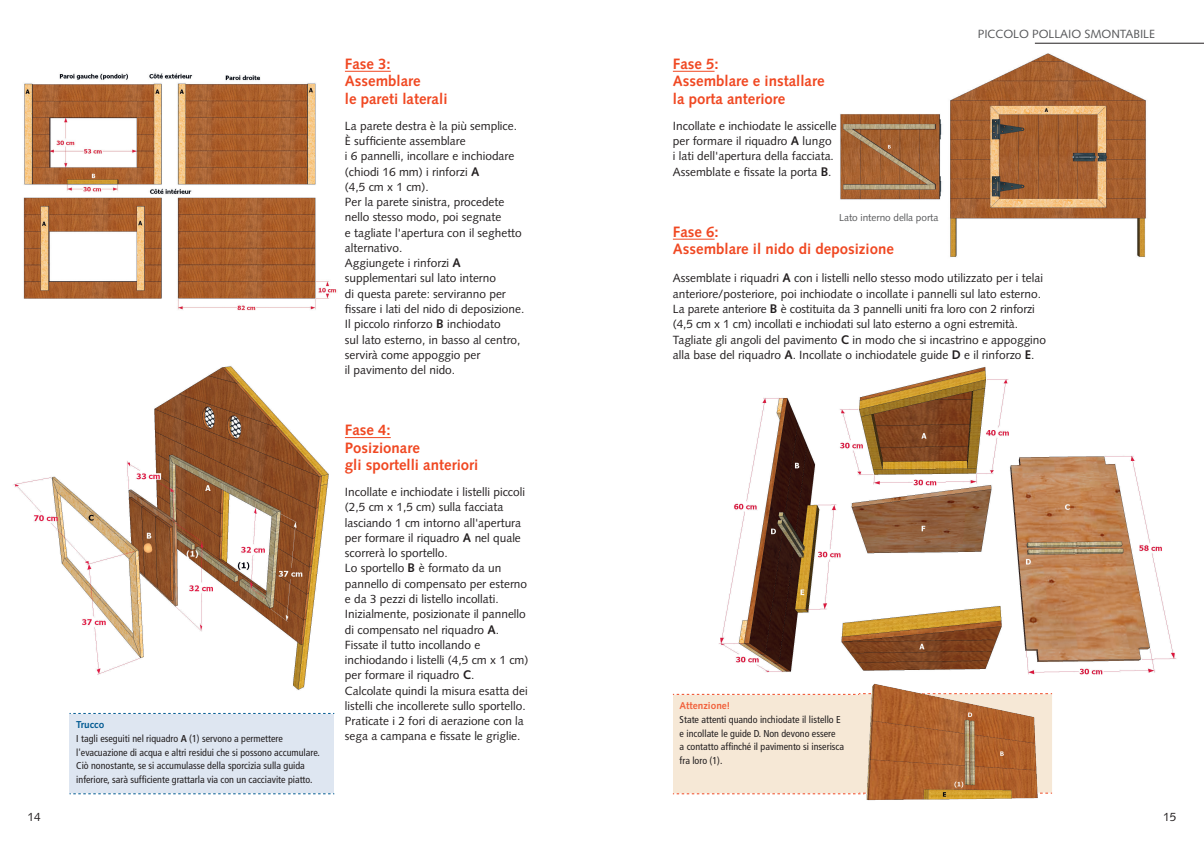
<style>
.page{position:relative;width:1204px;height:849px;background:#fff}
.page>*{position:absolute;margin:0;border:0;box-sizing:border-box;transform-origin:0 0}
.ETAPE{font:700 15px/17.5px "Syntax";color:#f04822}
.TXT_COURANT{font:11.88px/15.2px "Syntax";color:#231f20}
.TITRE_COURANT{font:11.88px "Syntax";letter-spacing:-.005em;color:#57585a}
.ENCADRE_TXT{font:condensed 10px/13.8px "Frutiger";color:#231f20}
.LEGENDE{font:10px "Syntax";letter-spacing:-.005em;color:#57585a}
.T_Encadre_rouge{font:700 10px "Syntax";color:#f1613c}
.T_Encadre{font:700 10px "Syntax";color:#015a92}
.s1{font-weight:700}
.s2{font-weight:700;font-size:12.5px}
</style>
<div class="page">
<hr style="left:1034px;top:43px;width:169px;height:1px;background:#231f20">
<img style="left:840px;top:53px;width:306px;height:204px">
<img style="left:718px;top:367px;width:459px;height:308px">
<hr style="left:672px;top:71px;width:42px;height:1px;background:#f04822">
<hr style="left:672px;top:239px;width:42px;height:1px;background:#f04822">
<img style="left:23px;top:73px;width:314px;height:238px">
<hr style="left:345px;top:71px;width:46px;height:1px;background:#f04822">
<img style="left:13px;top:366px;width:316px;height:324px">
<hr style="left:345px;top:437px;width:46px;height:1px;background:#f04822">
<div style="left:70px;top:713px;width:264px;height:80px;background:#dee6f1"></div>
<svg style="left:70px;top:713px;width:264px;height:1px"></svg>
<svg style="left:70px;top:793px;width:264px;height:1px"></svg>
<div style="left:672px;top:693px;width:379px;height:101px;background:#f6e8d6"></div>
<img style="left:858px;top:667px;width:187px;height:134px">
<p class="T_Encadre" style="left:76px;top:718px;width:29px">Trucco</p>
<p class="ENCADRE_TXT" style="left:76px;top:731px;width:245px">I tagli eseguiti nel riquadro <span class="s1">A</span> (1) servono a permettere l'evacuazione di acqua e altri residui che si possono accumulare.<br>Ciò nonostante, se si accumulasse della sporcizia sulla guida inferiore, sarà sufficiente grattarla via con un cacciavite piatto.</p>
<p class="ETAPE" style="left:345px;top:55px;width:104px">Fase 3:<br>Assemblare<br>le pareti laterali</p>
<p class="TXT_COURANT" style="left:345px;top:118px;width:174px">La parete destra è la più semplice.<br>È sufficiente assemblare<br>i 6 pannelli, incollare e inchiodare (chiodi 16 mm) i rinforzi <span class="s2">A<br></span>(4,5 cm x 1 cm).</p>
<p class="TXT_COURANT" style="left:345px;top:194px;width:178px">Per la parete sinistra, procedete nello stesso modo, poi segnate<br>e tagliate l'apertura con il seghetto alternativo.</p>
<p class="TXT_COURANT" style="left:345px;top:255px;width:181px">Aggiungete i rinforzi <span class="s2">A </span>supplementari sul lato interno<br>di questa parete: serviranno per fissare i lati del nido di deposizione.</p>
<p class="TXT_COURANT" style="left:345px;top:316px;width:177px">Il piccolo rinforzo <span class="s2">B</span> inchiodato<br>sul lato esterno, in basso al centro, servirà come appoggio per<br>il pavimento del nido.</p>
<p class="ETAPE" style="left:345px;top:421px;width:135px">Fase 4:<br>Posizionare<br>gli sportelli anteriori</p>
<p class="TXT_COURANT" style="left:345px;top:484px;width:182px">Incollate e inchiodate i listelli piccoli (2,5 cm x 1,5 cm) sulla facciata lasciando 1 cm intorno all'apertura per formare il riquadro <span class="s2">A</span> nel quale scorrerà lo sportello.</p>
<p class="TXT_COURANT" style="left:345px;top:560px;width:184px">Lo sportello <span class="s2">B</span> è formato da un pannello di compensato per esterno e da 3 pezzi di listello incollati.<br>Inizialmente, posizionate il pannello di compensato nel riquadro <span class="s2">A</span>.</p>
<p class="TXT_COURANT" style="left:345px;top:637px;width:185px">Fissate il tutto incollando e inchiodando i listelli (4,5 cm x 1 cm) per formare il riquadro <span class="s2">C</span>.</p>
<p class="TXT_COURANT" style="left:345px;top:682px;width:184px">Calcolate quindi la misura esatta dei listelli che incollerete sullo sportello.</p>
<p class="TXT_COURANT" style="left:345px;top:713px;width:180px">Praticate i 2 fori di aerazione con la sega a campana e fissate le griglie.</p>
<p class="ETAPE" style="left:672px;top:55px;width:153px">Fase 5:<br>Assemblare e installare la porta anteriore</p>
<p class="TXT_COURANT" style="left:672px;top:118px;width:165px">Incollate e inchiodate le assicelle per formare il riquadro <span class="s2">A</span> lungo i lati dell'apertura della facciata.</p>
<p class="TXT_COURANT" style="left:672px;top:164px;width:160px">Assemblate e fissate la porta <span class="s2">B</span>.</p>
<p class="LEGENDE" style="left:839px;top:212px;width:101px">Lato interno della porta</p>
<p class="TITRE_COURANT" style="left:977px;top:27px;width:179px">PICCOLO POLLAIO SMONTABILE</p>
<p class="ETAPE" style="left:672px;top:223px;width:222px">Fase 6:<br>Assemblare il nido di deposizione</p>
<p class="TXT_COURANT" style="left:672px;top:271px;width:371px">Assemblate i riquadri <span class="s2">A</span> con i listelli nello stesso modo utilizzato per i telai anteriore/posteriore, poi inchiodate o incollate i pannelli sul lato esterno.</p>
<p class="TXT_COURANT" style="left:672px;top:301px;width:363px">La parete anteriore <span class="s2">B</span> è costituita da 3 pannelli uniti fra loro con 2 rinforzi (4,5 cm x 1 cm) incollati e inchiodati sul lato esterno a ogni estremità.</p>
<p class="TXT_COURANT" style="left:672px;top:332px;width:375px">Tagliate gli angoli del pavimento <span class="s2">C</span> in modo che si incastrino e appoggino alla base del riquadro <span class="s2">A</span>. Incollate o inchiodatele guide <span class="s2">D</span> e il rinforzo <span class="s2">E</span>.</p>
<p class="T_Encadre_rouge" style="left:679px;top:699px;width:52px">Attenzione!</p>
<p class="ENCADRE_TXT" style="left:679px;top:712px;width:166px">State attenti quando inchiodate il listello E e incollate le guide D. Non devono essere<br>a contatto affinché il pavimento si inserisca fra loro (1).</p>
<p class="TXT_COURANT" style="left:28px;top:809px;width:15px">14</p>
<p class="TXT_COURANT" style="left:1162px;top:809px;width:15px">15</p>
</div>
